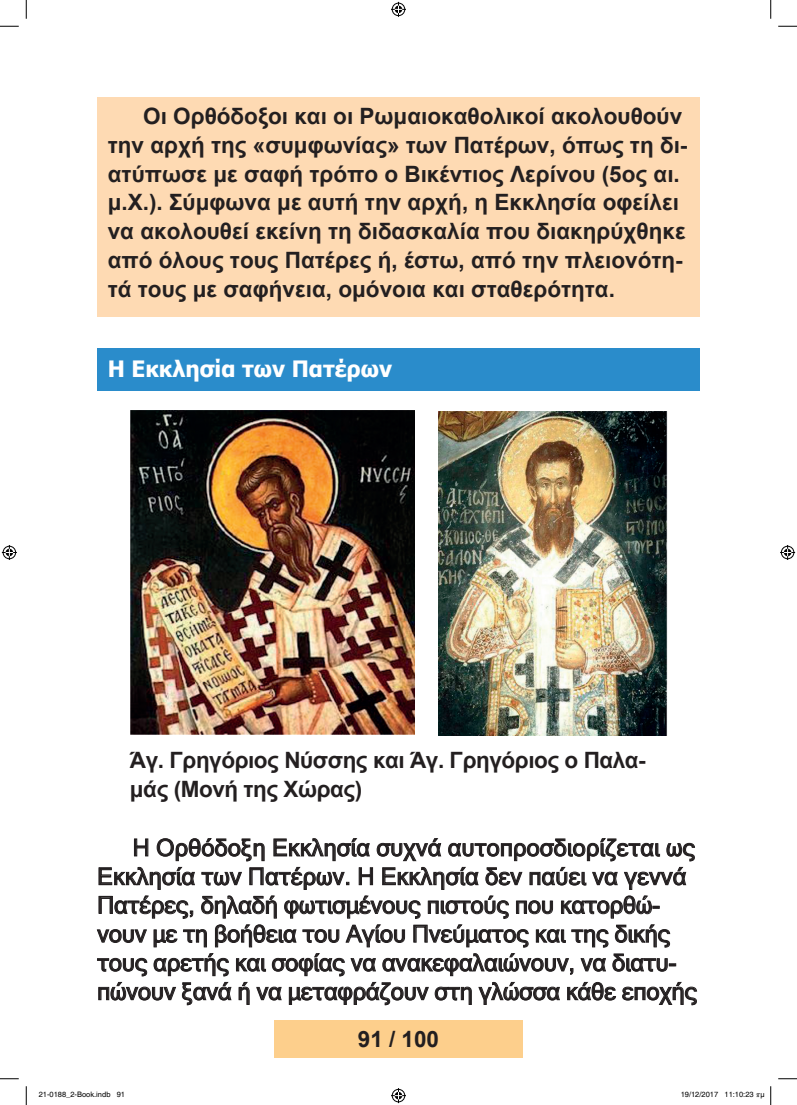
<style>
.page{position:relative;width:797px;height:1105px;background:#fff}
.page>*{position:absolute;margin:0;border:0;box-sizing:border-box;transform-origin:0 0}
.t1{font:23.75px/28.8px "Microsoft Sans Serif";letter-spacing:-.01em;color:#231f20}
.t2{font:700 22.5px/28.8px "Arial";color:#231f20}
.t3{font:700 22.5px/28.8px "Arial";letter-spacing:-.02em;color:#231f20}
.t4{font:700 22.5px "Tahoma";color:#fff}
.t5{font:7.5px "Helvetica";color:#000}
</style>
<div class="page">
<div style="left:274px;top:1020px;width:248px;height:37px;background:#fdcf8c"></div>
<div style="left:97px;top:97px;width:602px;height:220px;background:#fedab3"></div>
<svg style="left:134px;top:838px;width:14px;height:18px"></svg>
<svg style="left:157px;top:838px;width:108px;height:23px"></svg>
<svg style="left:273px;top:838px;width:97px;height:23px"></svg>
<svg style="left:377px;top:838px;width:64px;height:23px"></svg>
<svg style="left:448px;top:838px;width:212px;height:23px"></svg>
<svg style="left:666px;top:843px;width:29px;height:18px"></svg>
<svg style="left:97px;top:867px;width:589px;height:109px"></svg>
<svg style="left:98px;top:982px;width:78px;height:18px"></svg>
<svg style="left:182px;top:982px;width:49px;height:23px"></svg>
<svg style="left:239px;top:982px;width:11px;height:23px"></svg>
<svg style="left:256px;top:987px;width:26px;height:13px"></svg>
<svg style="left:289px;top:982px;width:183px;height:23px"></svg>
<svg style="left:478px;top:982px;width:82px;height:23px"></svg>
<svg style="left:567px;top:982px;width:49px;height:18px"></svg>
<svg style="left:622px;top:982px;width:75px;height:23px"></svg>
<img style="left:130px;top:411px;width:284px;height:323px">
<img style="left:438px;top:412px;width:229px;height:323px">
<div style="left:97px;top:349px;width:602px;height:42px;background:#2a8ccb"></div>
<svg style="left:0;top:25px;width:19px;height:2px"></svg>
<svg style="left:778px;top:25px;width:19px;height:2px"></svg>
<svg style="left:0;top:1078px;width:19px;height:1px"></svg>
<svg style="left:778px;top:1078px;width:19px;height:1px"></svg>
<svg style="left:25px;top:0;width:2px;height:19px"></svg>
<svg style="left:25px;top:1086px;width:2px;height:19px"></svg>
<svg style="left:770px;top:0;width:1px;height:19px"></svg>
<svg style="left:770px;top:1086px;width:1px;height:19px"></svg>
<svg style="left:391px;top:2px;width:15px;height:15px"></svg>
<svg style="left:391px;top:1088px;width:15px;height:15px"></svg>
<svg style="left:2px;top:545px;width:15px;height:15px"></svg>
<svg style="left:780px;top:545px;width:15px;height:15px"></svg>
<p class="t2" style="left:108px;top:102px;width:581px;text-indent:35px">Οι Ορθόδοξοι και οι Ρωμαιοκαθολικοί ακολουθούν την αρχή της «συμφωνίας» των Πατέρων, όπως τη δι&shy;ατύπωσε με σαφή τρόπο ο Βικέντιος Λερίνου (5ος αι. μ.Χ.). Σύμφωνα με αυτή την αρχή, η Εκκλησία οφείλει να ακολουθεί εκείνη τη διδασκαλία που διακηρύχθηκε από όλους τους Πατέρες ή, έστω, από την πλειονότη&shy;τά τους με σαφήνεια, ομόνοια και σταθερότητα.</p>
<p class="t4" style="left:108px;top:353px;width:286px">Η Εκκλησία των Πατέρων</p>
<p class="t3" style="left:130px;top:746px;width:517px">Άγ. Γρηγόριος Νύσσης και Άγ. Γρηγόριος ο Παλα&shy;μάς (Μονή της Χώρας)</p>
<p class="t1" style="left:97px;top:832px;width:601px;text-indent:35px">Η Ορθόδοξη Εκκλησία συχνά αυτοπροσδιορίζεται ως Εκκλησία των Πατέρων. Η Εκκλησία δεν παύει να γεννά Πατέρες, δηλαδή φωτισμένους πιστούς που κατορθώ&shy;νουν με τη βοήθεια του Αγίου Πνεύματος και της δικής τους αρετής και σοφίας να ανακεφαλαιώνουν, να διατυ&shy;πώνουν ξανά ή να μεταφράζουν στη γλώσσα κάθε εποχής</p>
<p class="t2" style="left:358px;top:1025px;width:83px">91 / 100</p>
<p class="t2" style="left:364px;top:1025px;width:70px">91 / 80</p>
<p class="t5" style="left:39px;top:1090px;width:88px">21-0188_2-Book.indb 91</p>
<p class="t5" style="left:680px;top:1090px;width:85px">19/12/2017 11:10:23 πµ</p>
</div>
